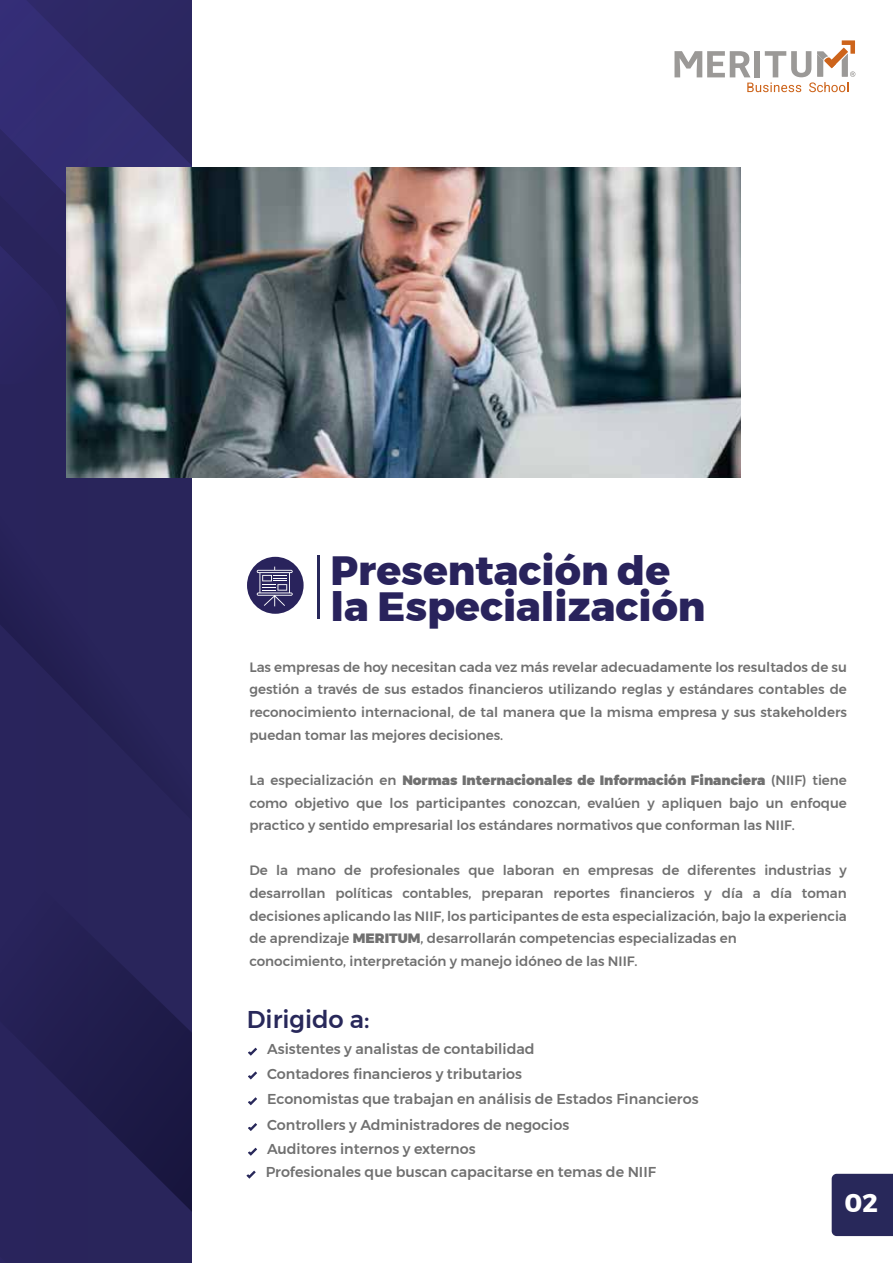
<style>
.page{position:relative;width:893px;height:1263px;background:#fff}
.page>*{position:absolute;margin:0;border:0;box-sizing:border-box;transform-origin:0 0}
.t1{font:800 40.8px/36px "Montserrat";color:#29235c}
.t2{font:700 25.5px "Montserrat";color:#fff}
.t3{font:500 24.15px "Montserrat";color:#28285a}
.t4{font:500 14.25px/25.8px "Montserrat";color:#707070}
.t5{font:500 13.5px/22.6px "Montserrat";color:#707070;text-align:justify}
.s1{font-weight:900}
</style>
<div class="page">
<hr style="left:317px;top:555px;width:2px;height:63px;background:#28285a">
<svg style="left:674px;top:40px;width:181px;height:52px"></svg>
<div style="left:247px;top:557px;width:57px;height:57px;background:#29235c;border-radius:50%"></div>
<svg style="left:257px;top:567px;width:36px;height:39px"></svg>
<div style="left:0;top:410px;width:26px;height:143px;background:#29245c"></div>
<svg style="left:0;top:553px;width:191px;height:710px;background:#242054"></svg>
<div style="left:26px;top:410px;width:165px;height:547px;background:#29255b"></div>
<svg style="left:0;top:0;width:191px;height:410px;background:#2e2867"></svg>
<svg style="left:248px;top:1048px;width:9px;height:8px"></svg>
<svg style="left:248px;top:1071px;width:9px;height:8px"></svg>
<svg style="left:248px;top:1097px;width:9px;height:8px"></svg>
<svg style="left:248px;top:1123px;width:9px;height:8px"></svg>
<svg style="left:248px;top:1148px;width:9px;height:8px"></svg>
<svg style="left:246px;top:1171px;width:10px;height:8px"></svg>
<div style="left:832px;top:1174px;width:61px;height:62px;background:#28285a"></div>
<img style="left:66px;top:167px;width:675px;height:310px">
<h1 class="t1" style="left:330px;top:553px;width:377px">Presentación de la Especialización</h1>
<p class="t5" style="left:249px;top:656px;width:599px">Las empresas de hoy necesitan cada vez más revelar adecuadamente los resultados de su gestión a través de sus estados financieros utilizando reglas y estándares contables de reconocimiento internacional, de tal manera que la misma empresa y sus stakeholders puedan tomar las mejores decisiones.</p>
<p class="t5" style="left:249px;top:769px;width:599px">La especialización en <span class="s1">Normas Internacionales de Información Financiera</span> (NIIF) tiene como objetivo que los participantes conozcan, evalúen y apliquen bajo un enfoque practico y sentido empresarial los estándares normativos que conforman las NIIF.</p>
<p class="t5" style="left:249px;top:859px;width:599px;text-align:left">De la mano de profesionales que laboran en empresas de diferentes industrias y desarrollan políticas contables, preparan reportes financieros y día a día toman decisiones aplicando las NIIF, los participantes de esta especialización, bajo la experiencia de aprendizaje <span class="s1">MERITUM</span>, desarrollarán competencias especializadas en<br>conocimiento, interpretación y manejo idóneo de las NIIF.</p>
<h3 class="t3" style="left:247px;top:1001px;width:124px">Dirigido a:</h3>
<p class="t4" style="left:267px;top:1036px;width:269px">Asistentes y analistas de contabilidad</p>
<p class="t4" style="left:267px;top:1086px;width:433px">Economistas que trabajan en análisis de Estados Financieros<br>Controllers y Administradores de negocios</p>
<p class="t4" style="left:267px;top:1060px;width:256px">Contadores financieros y tributarios</p>
<p class="t4" style="left:266px;top:1138px;width:392px;line-height:23px">Auditores internos y externos<br>Profesionales que buscan capacitarse en temas de NIIF</p>
<h2 class="t2" style="left:845px;top:1183px;width:35px">02</h2>
</div>
